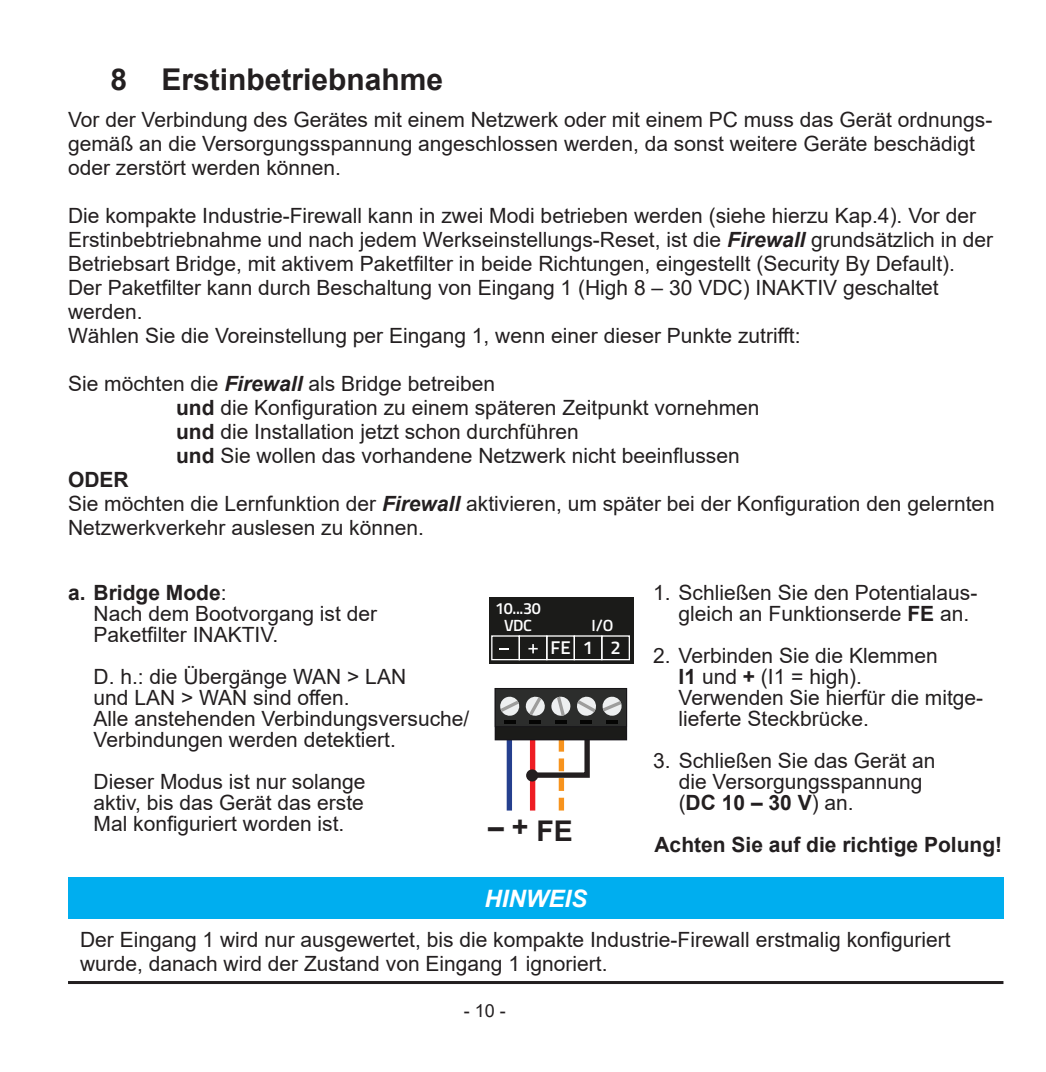
<style>
.page{position:relative;width:1046px;height:1072px;background:#fff}
.page>*{position:absolute;margin:0;border:0;box-sizing:border-box;transform-origin:0 0}
.t1{font:700 30px "Arial";color:#231f20}
.t2{font:700 28.5px "Arial";color:#231f20}
.t3{font:italic 700 24px "Arial";color:#fff}
.t4{font:21px/21px "Arial";color:#231f20}
.t5{font:700 21px "Arial";color:#231f20}
.t6{font:600 18.6px "Titillium";color:#fff}
.t7{font:18px "Arial";color:#231f20}
.t8{font:600 16.2px/16.2px "Titillium";letter-spacing:-.025em;color:#fff;text-align:center}
.s1{font-weight:700;font-style:italic}
.s2{font-weight:700}
</style>
<div class="page">
<div style="left:507px;top:738px;width:5px;height:72px;background:#253f8e"></div>
<svg style="left:527px;top:740px;width:65px;height:70px"></svg>
<div style="left:526px;top:769px;width:12px;height:12px;background:#231f20;border-radius:50%"></div>
<div style="left:490px;top:597px;width:144px;height:67px;background:#1b1b19"></div>
<div style="left:495px;top:688px;width:132px;height:51px;background:#1b1b19"></div>
<div style="left:495px;top:688px;width:132px;height:52px;border:1px solid #171519"></div>
<div style="left:495px;top:688px;width:132px;height:38px;background:#2c2d2c"></div>
<div style="left:495px;top:688px;width:132px;height:39px;border:1px solid #171519"></div>
<svg style="left:500px;top:696px;width:122px;height:20px"></svg>
<hr style="left:555px;top:720px;width:12px;height:4px;background:#050504">
<hr style="left:529px;top:720px;width:12px;height:4px;background:#050504">
<hr style="left:504px;top:720px;width:12px;height:4px;background:#050504">
<hr style="left:581px;top:720px;width:11px;height:4px;background:#050504">
<hr style="left:606px;top:720px;width:12px;height:4px;background:#050504">
<div style="left:491px;top:635px;width:29px;height:25px;border:1px solid #fff"></div>
<div style="left:519px;top:635px;width:28px;height:25px;border:1px solid #fff"></div>
<div style="left:546px;top:635px;width:29px;height:25px;border:1px solid #fff"></div>
<div style="left:574px;top:635px;width:28px;height:25px;border:1px solid #fff"></div>
<div style="left:601px;top:635px;width:29px;height:25px;border:1px solid #fff"></div>
<svg style="left:528px;top:644px;width:10px;height:9px"></svg>
<div style="left:68px;top:877px;width:935px;height:42px;background:#00aeef"></div>
<hr style="left:68px;top:981px;width:935px;height:3px;background:#231f20">
<h1 class="t1" style="left:111px;top:58px;width:334px">8 Erstinbetriebnahme</h1>
<p class="t4" style="left:68px;top:107px;width:926px;line-height:24px">Vor der Verbindung des Gerätes mit einem Netzwerk oder mit einem PC muss das Gerät ordnungs&shy;gemäß an die Versorgungsspannung angeschlossen werden, da sonst weitere Geräte beschädigt oder zerstört werden können.</p>
<p class="t4" style="left:68px;top:203px;width:927px;line-height:24px">Die kompakte Industrie-Firewall kann in zwei Modi betrieben werden (siehe hierzu Kap.4). Vor der Erstinbebtriebnahme und nach jedem Werkseinstellungs-Reset, ist die <span class="s1">Firewall</span> grundsätzlich in der Betriebsart Bridge, mit aktivem Paketfilter in beide Richtungen, eingestellt (Security By Default).<br>Der Paketfilter kann durch Beschaltung von Eingang 1 (High 8 – 30 VDC) INAKTIV geschaltet werden.<br>Wählen Sie die Voreinstellung per Eingang 1, wenn einer dieser Punkte zutrifft:</p>
<p class="t4" style="left:68px;top:373px;width:429px">Sie möchten die <span class="s1">Firewall</span> als Bridge betreiben</p>
<p class="t4" style="left:176px;top:397px;width:585px"><span class="s2">und</span> die Konfiguration zu einem späteren Zeitpunkt vornehmen</p>
<p class="t4" style="left:176px;top:421px;width:404px"><span class="s2">und</span> die Installation jetzt schon durchführen</p>
<p class="t4" style="left:176px;top:445px;width:565px"><span class="s2">und</span> Sie wollen das vorhandene Netzwerk nicht beeinflussen</p>
<p class="t5" style="left:68px;top:464px;width:62px">ODER</p>
<p class="t4" style="left:68px;top:493px;width:928px">Sie möchten die Lernfunktion der <span class="s1">Firewall</span> aktivieren, um später bei der Konfiguration den gelernten</p>
<p class="t4" style="left:68px;top:517px;width:354px">Netzwerkverkehr auslesen zu können.</p>
<p class="t4" style="left:94px;top:582px;width:285px;text-indent:-26px"><span class="s2">a. Bridge Mode</span>:<br>Nach dem Bootvorgang ist der<br>Paketfilter INAKTIV.</p>
<p class="t4" style="left:94px;top:666px;width:377px">D. h.: die Übergänge WAN &gt; LAN<br>und LAN &gt; WAN sind offen.<br>Alle anstehenden Verbindungsversuche/<br>Verbindungen werden detektiert.</p>
<p class="t4" style="left:94px;top:771px;width:273px;text-align:justify">Dieser Modus ist nur solange aktiv, bis das Gerät das erste Mal konfiguriert worden ist.</p>
<p class="t8" style="left:495px;top:599px;width:47px">10...30<br>VDC</p>
<p class="t8" style="left:591px;top:616px;width:24px">I/O</p>
<p class="t6" style="left:551px;top:633px;width:72px">FE1 2</p>
<h2 class="t2" style="left:488px;top:809px;width:86px">– + FE</h2>
<p class="t4" style="left:679px;top:582px;width:300px;text-indent:-26px">1. Schließen Sie den Potentialaus&shy;gleich an Funktionserde <span class="s2">FE</span> an.</p>
<p class="t4" style="left:679px;top:645px;width:306px;text-indent:-26px">2. Verbinden Sie die Klemmen<br><span class="s2">I1</span> und <span class="s2">+</span> (I1 = high).<br>Verwenden Sie hierfür die mitge&shy;lieferte Steckbrücke.</p>
<p class="t4" style="left:679px;top:750px;width:258px;text-indent:-26px">3. Schließen Sie das Gerät an die Versorgungsspannung (<span class="s2">DC 10 – 30 V</span>) an.</p>
<p class="t5" style="left:654px;top:830px;width:349px">Achten Sie auf die richtige Polung!</p>
<p class="t3" style="left:484px;top:882px;width:104px">HINWEIS</p>
<p class="t4" style="left:80px;top:927px;width:872px;line-height:24px">Der Eingang 1 wird nur ausgewertet, bis die kompakte Industrie-Firewall erstmalig konfiguriert wurde, danach wird der Zustand von Eingang 1 ignoriert.</p>
<p class="t7" style="left:464px;top:998px;width:44px">- 10 -</p>
</div>
